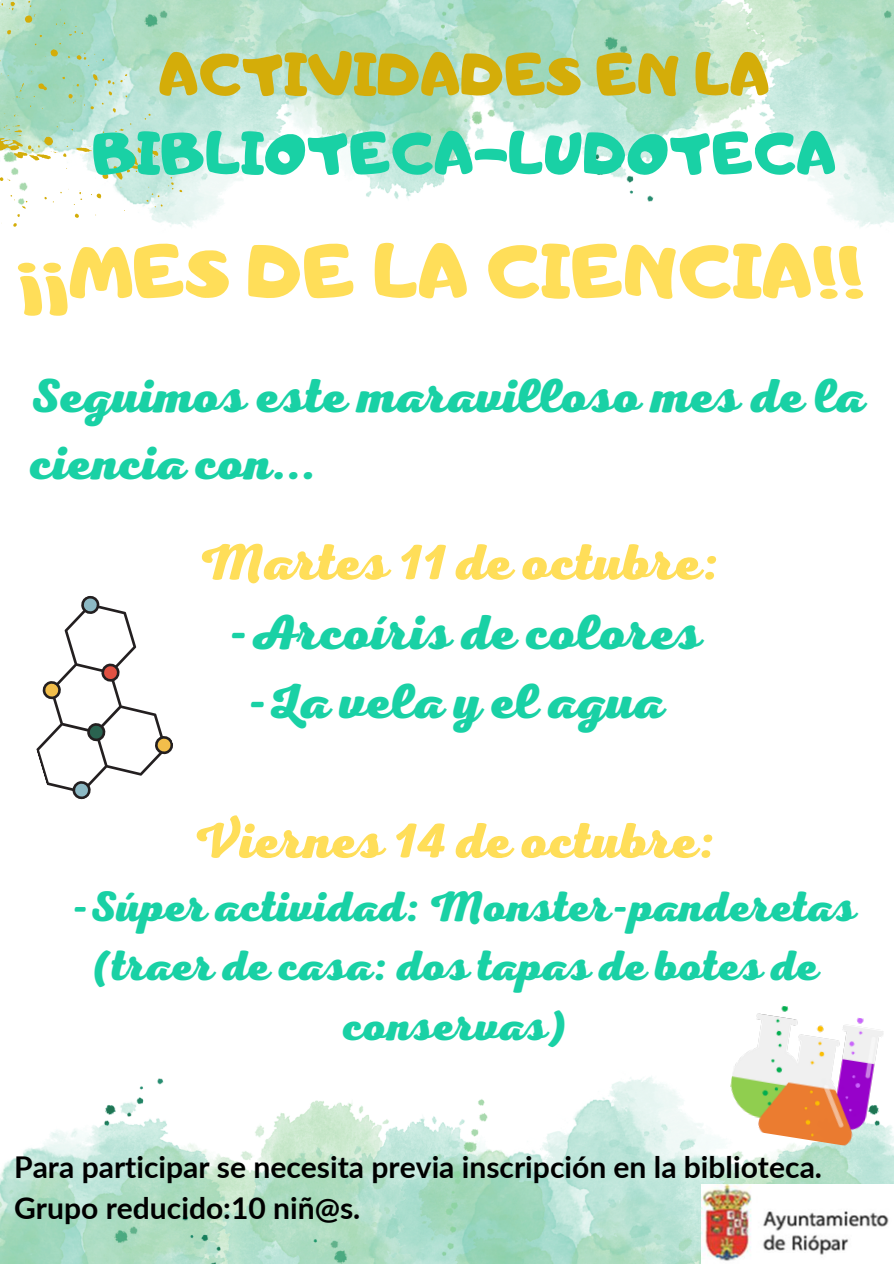
<style>
.page{position:relative;width:894px;height:1264px;background:#fff}
.page>*{position:absolute;margin:0;border:0;box-sizing:border-box;transform-origin:0 0}
.t1{font:72px "Adigiana Toybox";color:#ffde59}
.t2{font:57px "Adigiana Toybox";color:#19d1a5}
.t3{font:57px "Adigiana Toybox";color:#d4ad09}
.t4{font:51px "RTL Adam Script Heavy";color:#ffde59}
.t5{font:50.25px "RTL Adam Script Heavy";color:#ffde59}
.t6{font:49.5px/68.7px "RTL Adam Script Heavy";color:#19d1a5;text-align:center}
.t7{font:48px/66.4px "RTL Adam Script Heavy";color:#19d1a5}
.t8{font:42.9px/59.7px "RTL Adam Script Heavy";color:#19d1a5;text-align:center}
.t9{font:700 30px/41.7px "Lato";color:#000}
</style>
<div class="page">
<img style="left:0;top:1078px;width:183px;height:185px">
<img style="left:183px;top:0;width:203px;height:202px">
<img style="left:183px;top:1100px;width:203px;height:163px">
<img style="left:386px;top:0;width:352px;height:202px">
<img style="left:386px;top:1076px;width:315px;height:187px">
<img style="left:738px;top:0;width:155px;height:227px">
<img style="left:701px;top:1124px;width:192px;height:60px">
<svg style="left:0;top:0;width:182px;height:227px"></svg>
<img style="left:723px;top:1006px;width:162px;height:142px">
<svg style="left:36px;top:595px;width:137px;height:205px"></svg>
<img style="left:701px;top:1184px;width:188px;height:77px">
<h2 class="t3" style="left:159px;top:38px;width:612px">ACTIVIDADES EN LA</h2>
<h2 class="t2" style="left:93px;top:116px;width:745px">BIBLIOTECA-LUDOTECA</h2>
<h1 class="t1" style="left:18px;top:225px;width:847px">¡¡MES DE LA CIENCIA!!</h1>
<h3 class="t7" style="left:29px;top:364px;width:836px">Seguimos este maravilloso mes de la ciencia con...</h3>
<h3 class="t4" style="left:199px;top:533px;width:522px">Martes 11 de octubre:</h3>
<h3 class="t6" style="left:227px;top:600px;width:475px">-Arcoíris de colores -La vela y el agua</h3>
<h3 class="t5" style="left:193px;top:812px;width:524px">Viernes 14 de octubre:</h3>
<h3 class="t8" style="left:70px;top:877px;width:786px">-Súper actividad: Monster-panderetas (traer de casa: dos tapas de botes de conservas)</h3>
<p class="t9" style="left:14px;top:1145px;width:809px">Para participar se necesita previa inscripción en la biblioteca.<br>Grupo reducido:10 niñ@s.</p>
</div>
